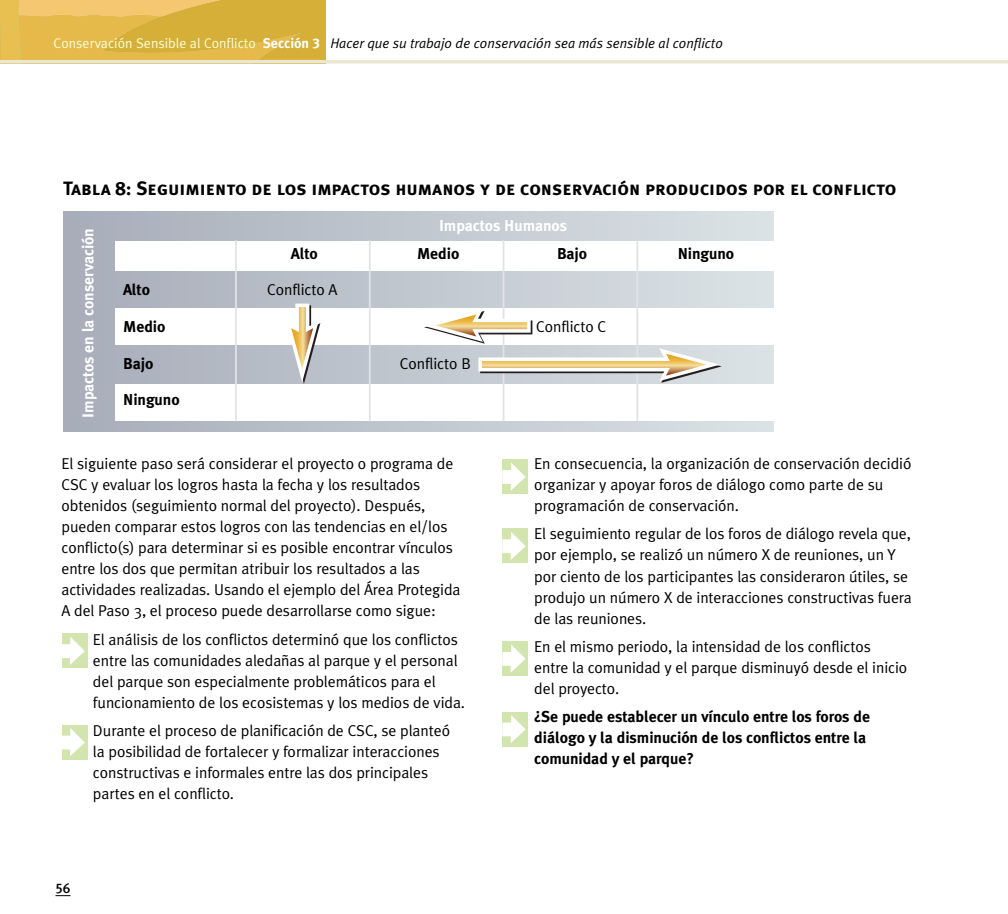
<style>
.page{position:relative;width:1008px;height:914px;background:#fff}
.page>*{position:absolute;margin:0;border:0;box-sizing:border-box;transform-origin:0 0}
.t1{font:19.25px "Meta Plus Bold Caps";color:#000}
.t2{font:15.75px/21px "Meta Plus Normal";letter-spacing:-.005em;color:#000}
.t3{font:700 15.75px/21px "Meta Plus";letter-spacing:-.005em;color:#000}
.t4{font:700 15.75px "Meta Plus";letter-spacing:-.005em;color:#fff}
.t5{font:italic 14px "Meta Plus Normal";color:#000}
.t6{font:14px "Meta Plus Medium Caps";color:#000}
.s1{font-style:normal;color:#fbffd7}
.s2{font-family:"Meta Plus";font-weight:700;font-style:normal;color:#fff}
.s3{font-family:"Meta Plus Bold Caps";font-style:normal;color:#fff}
</style>
<div class="page">
<div style="left:64px;top:211px;width:710px;height:220px;background:linear-gradient(to right,#a7acb9,#dce2e6)"></div>
<div style="left:115px;top:241px;width:661px;height:29px;background:#fff"></div>
<div style="left:116px;top:308px;width:661px;height:37px;background:#fff"></div>
<div style="left:115px;top:384px;width:660px;height:37px;background:#fff"></div>
<hr style="left:636px;top:240px;width:2px;height:181px;background:#e2e3e8">
<hr style="left:503px;top:240px;width:1px;height:181px;background:#e2e3e8">
<hr style="left:369px;top:240px;width:2px;height:181px;background:#e2e3e8">
<hr style="left:235px;top:240px;width:2px;height:181px;background:#e2e3e8">
<svg style="left:0;top:0;width:325px;height:60px;background:#dfb647"></svg>
<hr style="left:0;top:60px;width:1008px;height:3px;background:#e9e6d2">
<svg style="left:56px;top:895px;width:14px;height:1px"></svg>
<svg style="left:286px;top:303px;width:40px;height:81px"></svg>
<svg style="left:412px;top:305px;width:310px;height:78px"></svg>
<div style="left:62px;top:633px;width:25px;height:35px;background:#d3e5ae"></div>
<svg style="left:62px;top:637px;width:23px;height:28px"></svg>
<div style="left:62px;top:724px;width:25px;height:35px;background:#d3e5ae"></div>
<svg style="left:62px;top:728px;width:23px;height:28px"></svg>
<div style="left:503px;top:459px;width:25px;height:35px;background:#d3e5ae"></div>
<svg style="left:502px;top:462px;width:24px;height:29px"></svg>
<div style="left:503px;top:528px;width:25px;height:35px;background:#d3e5ae"></div>
<svg style="left:502px;top:531px;width:24px;height:29px"></svg>
<div style="left:503px;top:641px;width:25px;height:35px;background:#d3e5ae"></div>
<svg style="left:502px;top:644px;width:24px;height:28px"></svg>
<div style="left:503px;top:711px;width:25px;height:35px;background:#d3e5ae"></div>
<svg style="left:502px;top:714px;width:24px;height:29px"></svg>
<p class="t5" style="left:54px;top:35px;width:671px"><span class="s1">Conservación Sensible al Conflicto</span> <span class="s2">Sección</span> <span class="s3">3</span> Hacer que su trabajo de conservación sea más sensible al conflicto</p>
<p class="t1" style="left:63px;top:177px;width:835px">Tabla 8: Seguimiento de los impactos humanos y de conservación producidos por el conflicto</p>
<p class="t4" style="left:79px;top:418px;width:191px;rotate:-90deg">Impactos en la conservación</p>
<p class="t4" style="left:439px;top:216px;width:130px">Impactos Humanos</p>
<p class="t3" style="left:123px;top:279px;width:28px">Alto</p>
<p class="t3" style="left:291px;top:243px;width:28px">Alto</p>
<p class="t3" style="left:417px;top:243px;width:44px">Medio</p>
<p class="t3" style="left:557px;top:243px;width:32px">Bajo</p>
<p class="t3" style="left:678px;top:243px;width:58px">Ninguno</p>
<p class="t2" style="left:267px;top:279px;width:72px">Conflicto A</p>
<p class="t3" style="left:123px;top:316px;width:44px">Medio</p>
<p class="t2" style="left:536px;top:316px;width:72px">Conflicto C</p>
<p class="t3" style="left:123px;top:352px;width:32px">Bajo</p>
<p class="t3" style="left:123px;top:389px;width:58px">Ninguno</p>
<p class="t2" style="left:400px;top:352px;width:72px">Conflicto B</p>
<p class="t2" style="left:61px;top:453px;width:401px">El siguiente paso será considerar el proyecto o programa de CSC y evaluar los logros hasta la fecha y los resultados obtenidos (seguimiento normal del proyecto). Después, pueden comparar estos logros con las tendencias en el/los conflicto(s) para determinar si es posible encontrar vínculos entre los dos que permitan atribuir los resultados a las actividades realizadas. Usando el ejemplo del Área Protegida A del Paso 3, el proceso puede desarrollarse como sigue:</p>
<p class="t2" style="left:93px;top:628px;width:374px">El análisis de los conflictos determinó que los conflictos entre las comunidades aledañas al parque y el personal del parque son especialmente problemáticos para el funcionamiento de los ecosistemas y los medios de vida.</p>
<p class="t2" style="left:93px;top:719px;width:359px">Durante el proceso de planificación de CSC, se planteó la posibilidad de fortalecer y formalizar interacciones constructivas e informales entre las dos principales partes en el conflicto.</p>
<p class="t6" style="left:56px;top:880px;width:16px">56</p>
<p class="t2" style="left:534px;top:453px;width:379px">En consecuencia, la organización de conservación decidió organizar y apoyar foros de diálogo como parte de su programación de conservación.</p>
<p class="t2" style="left:534px;top:523px;width:379px">El seguimiento regular de los foros de diálogo revela que, por ejemplo, se realizó un número X de reuniones, un Y por ciento de los participantes las consideraron útiles, se produjo un número X de interacciones constructivas fuera de las reuniones.</p>
<p class="t2" style="left:534px;top:635px;width:375px">En el mismo periodo, la intensidad de los conflictos entre la comunidad y el parque disminuyó desde el inicio del proyecto.</p>
<p class="t3" style="left:534px;top:705px;width:337px">¿Se puede establecer un vínculo entre los foros de diálogo y la disminución de los conflictos entre la comunidad y el parque?</p>
</div>
